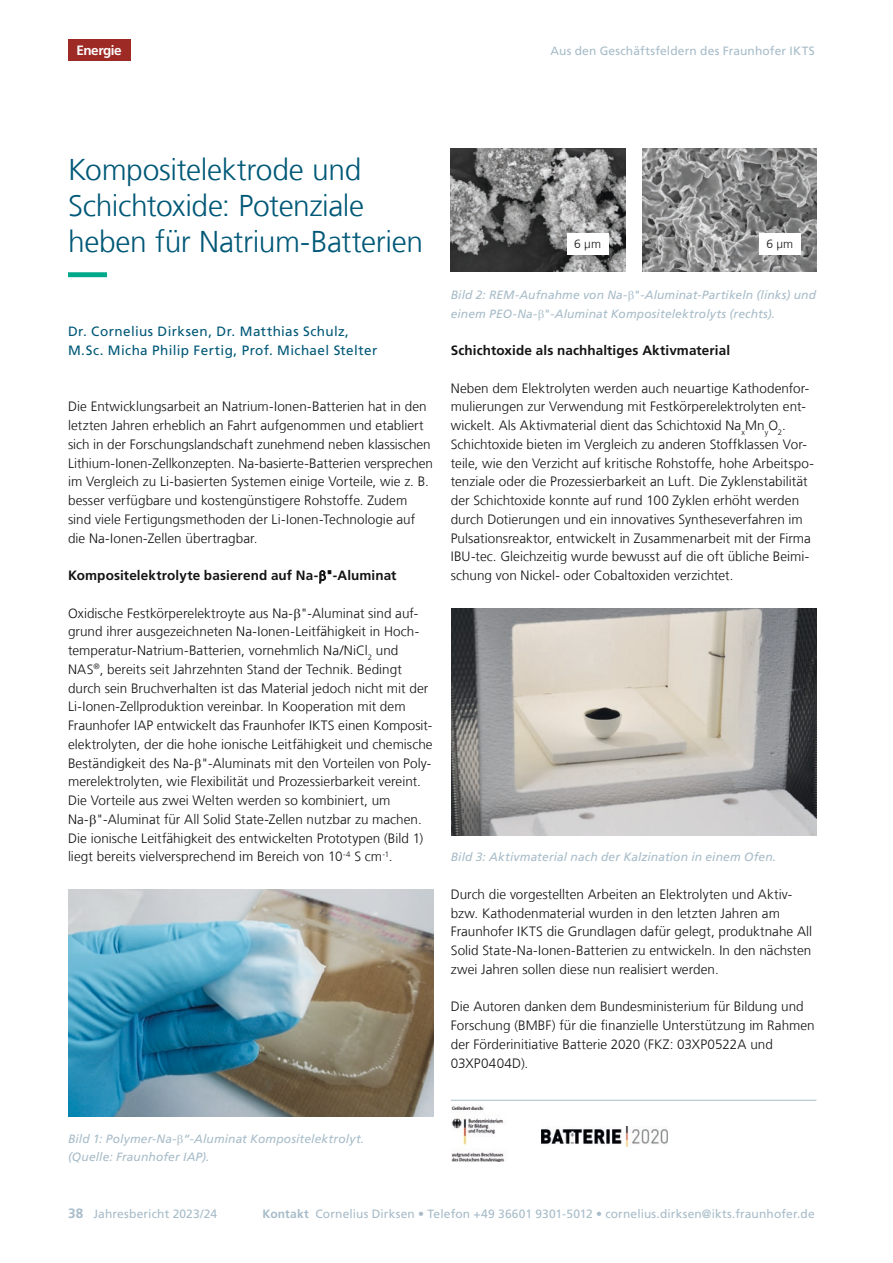
<style>
.page{position:relative;width:893px;height:1263px;background:#fff}
.page>*{position:absolute;margin:0;border:0;box-sizing:border-box;transform-origin:0 0}
.t1{font:300 30px/36px "Frutiger LT Com";letter-spacing:-.015em;color:#005877}
.t2{font:300 13.5px/18.8px "Frutiger LT Com";letter-spacing:.005em;color:#131413}
.t3{font:700 13.5px "Frutiger LT Com";letter-spacing:.01em;color:#131413}
.t4{font:13.5px/18.8px "Frutiger LT Com";letter-spacing:.03em;color:#005877}
.t5{font:700 13.5px "Frutiger LT Com";letter-spacing:-.035em;color:#fff}
.t6{font:italic 12px/18.8px "Frutiger LT Com";letter-spacing:.01em;color:#a7bcc8}
.t7{font:12px "Frutiger LT Com";letter-spacing:.01em;color:#a7bcc8}
.t8{font:300 12px "Frutiger LT Com";color:#131413}
.s1{font-weight:300}
.s2{font-weight:700;font-size:13.5px}
.s3{font-weight:700}
</style>
<div class="page">
<hr style="left:451px;top:1100px;width:365px;height:1px;background:#a7bcc8">
<img style="left:542px;top:1127px;width:126px;height:19px">
<img style="left:451px;top:1106px;width:54px;height:55px">
<svg style="left:68px;top:272px;width:39px;height:5px"></svg>
<img style="left:642px;top:149px;width:174px;height:122px">
<img style="left:451px;top:149px;width:174px;height:122px">
<img style="left:68px;top:890px;width:366px;height:227px">
<img style="left:451px;top:608px;width:365px;height:227px">
<div style="left:68px;top:39px;width:62px;height:21px;background:#9d2a25"></div>
<div style="left:567px;top:233px;width:41px;height:21px;background:#fff"></div>
<div style="left:759px;top:233px;width:42px;height:21px;background:#fff"></div>
<p class="t5" style="left:77px;top:42px;width:47px">Energie</p>
<p class="t7" style="left:550px;top:44px;width:266px">Aus den Geschäftsfeldern des Fraunhofer IKTS</p>
<h1 class="t1" style="left:68px;top:152px;width:357px">Kompositelektrode und<br>Schichtoxide: Potenziale heben für Natrium-Batterien</h1>
<p class="t4" style="left:68px;top:322px;width:311px">Dr. Cornelius Dirksen, Dr. Matthias Schulz,<br>M.Sc. Micha Philip Fertig, Prof. Michael Stelter</p>
<p class="t2" style="left:68px;top:397px;width:366px">Die Entwicklungsarbeit an Natrium-Ionen-Batterien hat in den letzten Jahren erheblich an Fahrt aufgenommen und etabliert sich in der Forschungslandschaft zunehmend neben klassischen Lithium-Ionen-Zellkonzepten. Na-basierte-Batterien versprechen im Vergleich zu Li-basierten Systemen einige Vorteile, wie z. B. besser verfügbare und kostengünstigere Rohstoffe. Zudem sind viele Fertigungsmethoden der Li-Ionen-Technologie auf die Na-Ionen-Zellen übertragbar.</p>
<p class="t3" style="left:68px;top:567px;width:330px">Kompositelektrolyte basierend auf Na- <span class="s1">"</span>-Aluminat</p>
<p class="t2" style="left:68px;top:604px;width:366px">Oxidische Festkörperelektroyte aus Na- "-Aluminat sind auf&shy;grund ihrer ausgezeichneten Na-Ionen-Leitfähigkeit in Hoch&shy;temperatur-Natrium-Batterien, vornehmlich Na/NiCl<sub>2</sub> und NAS<sup>®</sup>, bereits seit Jahrzehnten Stand der Technik. Bedingt durch sein Bruchverhalten ist das Material jedoch nicht mit der Li-Ionen-Zellproduktion vereinbar. In Kooperation mit dem Fraunhofer IAP entwickelt das Fraunhofer IKTS einen Komposit&shy;elektrolyten, der die hohe ionische Leitfähigkeit und chemische Beständigkeit des Na- "-Aluminats mit den Vorteilen von Poly&shy;merelektrolyten, wie Flexibilität und Prozessierbarkeit vereint.<br>Die Vorteile aus zwei Welten werden so kombiniert, um<br>Na- "-Aluminat für All Solid State-Zellen nutzbar zu machen.<br>Die ionische Leitfähigkeit des entwickelten Prototypen (Bild 1) liegt bereits vielversprechend im Bereich von 10<sup>-4</sup> S cm<sup>-1</sup>.</p>
<p class="t8" style="left:574px;top:237px;width:28px">6 µm</p>
<p class="t8" style="left:766px;top:237px;width:28px">6 µm</p>
<p class="t6" style="left:451px;top:285px;width:367px">Bild 2: REM-Aufnahme von Na- "-Aluminat-Partikeln (links) und einem PEO-Na- "-Aluminat Kompositelektrolyts (rechts).</p>
<p class="t3" style="left:451px;top:342px;width:281px">Schichtoxide als nachhaltiges Aktivmaterial</p>
<p class="t2" style="left:451px;top:379px;width:365px">Neben dem Elektrolyten werden auch neuartige Kathodenfor&shy;mulierungen zur Verwendung mit Festkörperelektrolyten ent&shy;wickelt. Als Aktivmaterial dient das Schichtoxid Na<sub>x</sub>Mn<sub>y</sub>O<sub>2</sub>.<br>Schichtoxide bieten im Vergleich zu anderen Stoffklassen Vor&shy;teile, wie den Verzicht auf kritische Rohstoffe, hohe Arbeitspo&shy;tenziale oder die Prozessierbarkeit an Luft. Die Zyklenstabilität der Schichtoxide konnte auf rund 100 Zyklen erhöht werden durch Dotierungen und ein innovatives Syntheseverfahren im Pulsationsreaktor, entwickelt in Zusammenarbeit mit der Firma IBU-tec. Gleichzeitig wurde bewusst auf die oft übliche Beimi&shy;schung von Nickel- oder Cobaltoxiden verzichtet.</p>
<p class="t6" style="left:451px;top:848px;width:327px">Bild 3: Aktivmaterial nach der Kalzination in einem Ofen.</p>
<p class="t2" style="left:451px;top:885px;width:363px">Durch die vorgestellten Arbeiten an Elektrolyten und Aktiv&shy;bzw. Kathodenmaterial wurden in den letzten Jahren am Fraunhofer IKTS die Grundlagen dafür gelegt, produktnahe All Solid State-Na-Ionen-Batterien zu entwickeln. In den nächsten zwei Jahren sollen diese nun realisiert werden.</p>
<p class="t2" style="left:451px;top:997px;width:365px">Die Autoren danken dem Bundesministerium für Bildung und Forschung (BMBF) für die finanzielle Unterstützung im Rahmen der Förderinitiative Batterie 2020 (FKZ: 03XP0522A und 03XP0404D).</p>
<p class="t6" style="left:68px;top:1129px;width:298px">Bild 1: Polymer-Na- “-Aluminat Kompositelektrolyt. (Quelle: Fraunhofer IAP).</p>
<p class="t7" style="left:68px;top:1206px;width:151px"><span class="s2">38</span> Jahresbericht 2023/24</p>
<p class="t7" style="left:263px;top:1206px;width:554px"><span class="s3">Kontakt</span> Cornelius Dirksen • Telefon +49 36601 9301-5012 • cornelius.dirksen@ikts.fraunhofer.de</p>
</div>
